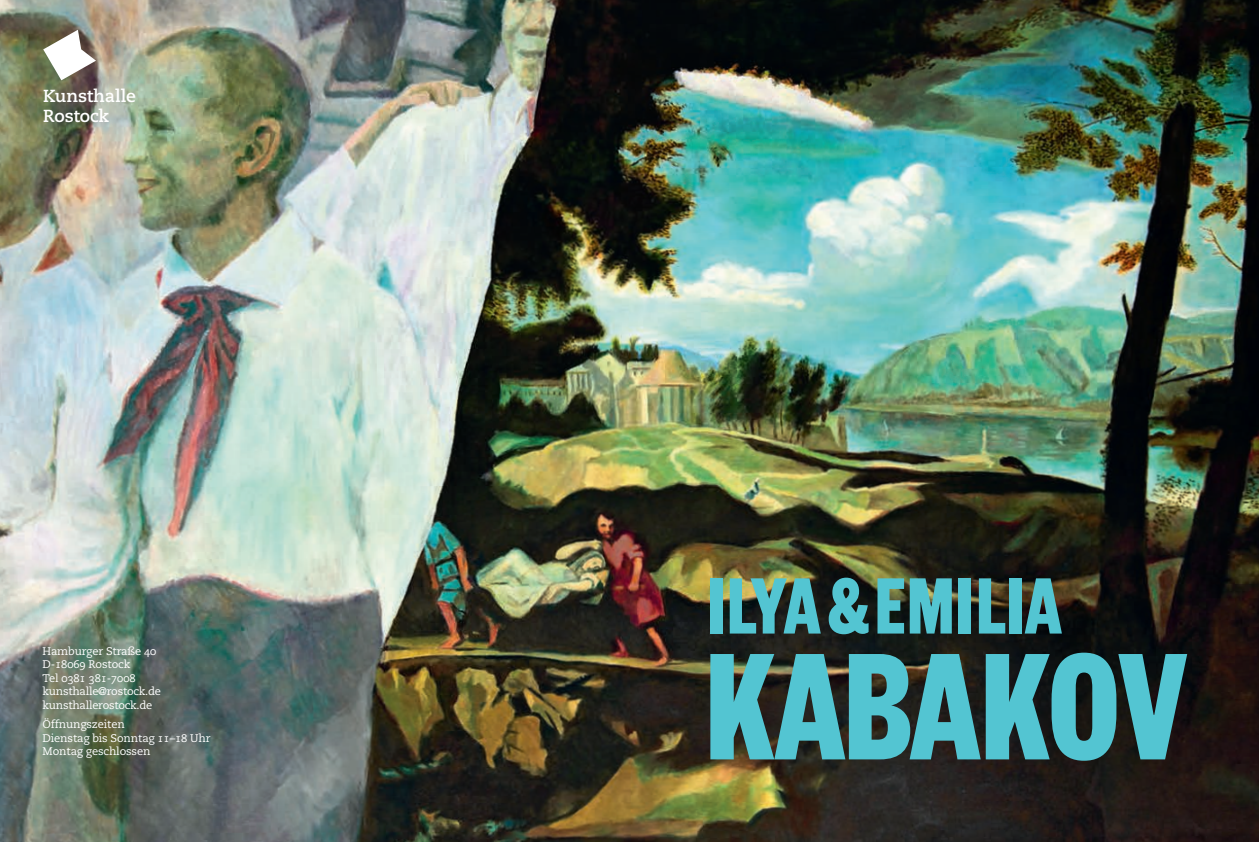
<style>
.page{position:relative;width:1259px;height:842px;background:#fff}
.page>*{position:absolute;margin:0;border:0;box-sizing:border-box;transform-origin:0 0}
.t1{font:700 167.25px "Founders Grotesk X Cond";color:#53c5d2;scale:.95 1}
.t2{font:700 87.6px "Founders Grotesk X Cond";letter-spacing:.025em;color:#53c5d2;scale:.95 1}
.t3{font:700 17.4px/19.5px "Caecilia LT Std";color:#fff}
.t4{font:11.1px/13.5px "Caecilia LT Std";letter-spacing:-.01em;color:#fff}
</style>
<div class="page">
<img style="left:0;top:0;width:1259px;height:842px">
<svg style="left:43px;top:30px;width:53px;height:50px"></svg>
<h3 class="t3" style="left:43px;top:86px;width:94px">Kunsthalle<br>Rostock</h3>
<p class="t4" style="left:43px;top:645px;width:120px">Hamburger Straße 40<br>D-18069 Rostock<br>Tel 0381 381-7008 kunsthalle@rostock.de kunsthallerostock.de</p>
<p class="t4" style="left:43px;top:718px;width:170px">Öffnungszeiten<br>Dienstag bis Sonntag 11–18 Uhr<br>Montag geschlossen</p>
<h2 class="t2" style="left:708px;top:551px;width:373px">ILYA &amp;EMILIA</h2>
<h1 class="t1" style="left:707px;top:601px;width:507px">KABAKOV</h1>
</div>
